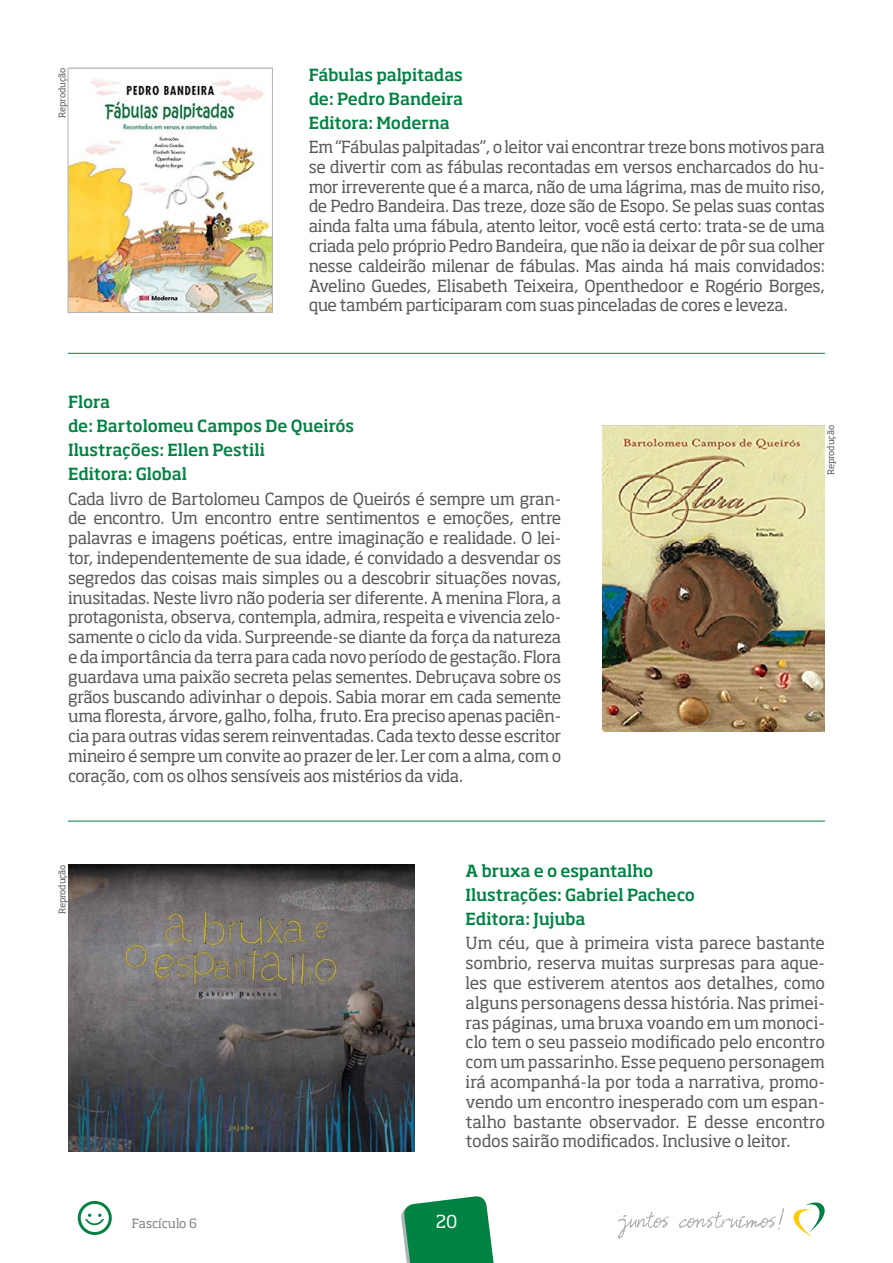
<style>
.page{position:relative;width:893px;height:1263px;background:#fff}
.page>*{position:absolute;margin:0;border:0;box-sizing:border-box;transform-origin:0 0}
.t1{font:17.7px "Soho Std";color:#fff}
.t2{font:16.5px/19.8px "Soho Std";letter-spacing:-.02em;color:#58595b;text-align:justify}
.t3{font:500 16.5px/24px "Soho Std";letter-spacing:-.01em;color:#008242}
.t4{font:12.6px "Soho Std";letter-spacing:-.01em;color:#808285}
.t5{font:9px "Soho Std";letter-spacing:-.025em;color:#58595b}
</style>
<div class="page">
<svg style="left:401px;top:1196px;width:93px;height:67px;background:#28945f"></svg>
<svg style="left:793px;top:1202px;width:32px;height:35px"></svg>
<svg style="left:618px;top:1208px;width:166px;height:30px"></svg>
<svg style="left:78px;top:1201px;width:34px;height:34px"></svg>
<img style="left:70px;top:79px;width:201px;height:232px">
<div style="left:68px;top:68px;width:205px;height:245px;border:1px solid #b1b4b6"></div>
<hr style="left:68px;top:353px;width:757px;height:1px;background:#008242">
<img style="left:602px;top:425px;width:223px;height:306px">
<hr style="left:68px;top:821px;width:757px;height:1px;background:#008242">
<img style="left:68px;top:864px;width:347px;height:287px">
<p class="t5" style="left:57px;top:118px;width:51px;rotate:-90deg">Reprodução</p>
<p class="t3" style="left:309px;top:62px;width:156px;text-align:justify">Fábulas palpitadas de: Pedro Bandeira Editora: Moderna</p>
<p class="t2" style="left:309px;top:137px;width:518px">Em “Fábulas palpitadas”, o leitor vai encontrar treze bons motivos para se divertir com as fábulas recontadas em versos encharcados do hu&shy;mor irreverente que é a marca, não de uma lágrima, mas de muito riso, de Pedro Bandeira. Das treze, doze são de Esopo. Se pelas suas contas ainda falta uma fábula, atento leitor, você está certo: trata-se de uma criada pelo próprio Pedro Bandeira, que não ia deixar de pôr sua colher nesse caldeirão milenar de fábulas. Mas ainda há mais convidados:<br>Avelino Guedes, Elisabeth Teixeira, Openthedoor e Rogério Borges, que também participaram com suas pinceladas de cores e leveza.</p>
<p class="t3" style="left:68px;top:390px;width:288px">Flora<br>de: Bartolomeu Campos De Queirós<br>Ilustrações: Ellen Pestili<br>Editora: Global</p>
<p class="t2" style="left:68px;top:488px;width:495px">Cada livro de Bartolomeu Campos de Queirós é sempre um gran&shy;de encontro. Um encontro entre sentimentos e emoções, entre palavras e imagens poéticas, entre imaginação e realidade. O lei&shy;tor, independentemente de sua idade, é convidado a desvendar os segredos das coisas mais simples ou a descobrir situações novas, inusitadas. Neste livro não poderia ser diferente. A menina Flora, a protagonista, observa, contempla, admira, respeita e vivencia zelo&shy;samente o ciclo da vida. Surpreende-se diante da força da natureza e da importância da terra para cada novo período de gestação. Flora guardava uma paixão secreta pelas sementes. Debruçava sobre os grãos buscando adivinhar o depois. Sabia morar em cada semente uma floresta, árvore, galho, folha, fruto. Era preciso apenas paciên&shy;cia para outras vidas serem reinventadas. Cada texto desse escritor mineiro é sempre um convite ao prazer de ler. Ler com a alma, com o coração, com os olhos sensíveis aos mistérios da vida.</p>
<p class="t5" style="left:825px;top:475px;width:51px;rotate:-90deg">Reprodução</p>
<p class="t5" style="left:57px;top:914px;width:51px;rotate:-90deg">Reprodução</p>
<p class="t3" style="left:466px;top:859px;width:231px">A bruxa e o espantalho<br>Ilustrações: Gabriel Pacheco<br>Editora: Jujuba</p>
<p class="t2" style="left:466px;top:933px;width:361px">Um céu, que à primeira vista parece bastante sombrio, reserva muitas surpresas para aque&shy;les que estiverem atentos aos detalhes, como alguns personagens dessa história. Nas primei&shy;ras páginas, uma bruxa voando em um monoci&shy;clo tem o seu passeio modificado pelo encontro com um passarinho. Esse pequeno personagem irá acompanhá-la por toda a narrativa, promo&shy;vendo um encontro inesperado com um espan&shy;talho bastante observador. E desse encontro todos sairão modificados. Inclusive o leitor.</p>
<p class="t4" style="left:132px;top:1215px;width:67px">Fascículo 6</p>
<p class="t1" style="left:436px;top:1210px;width:23px">20</p>
</div>
